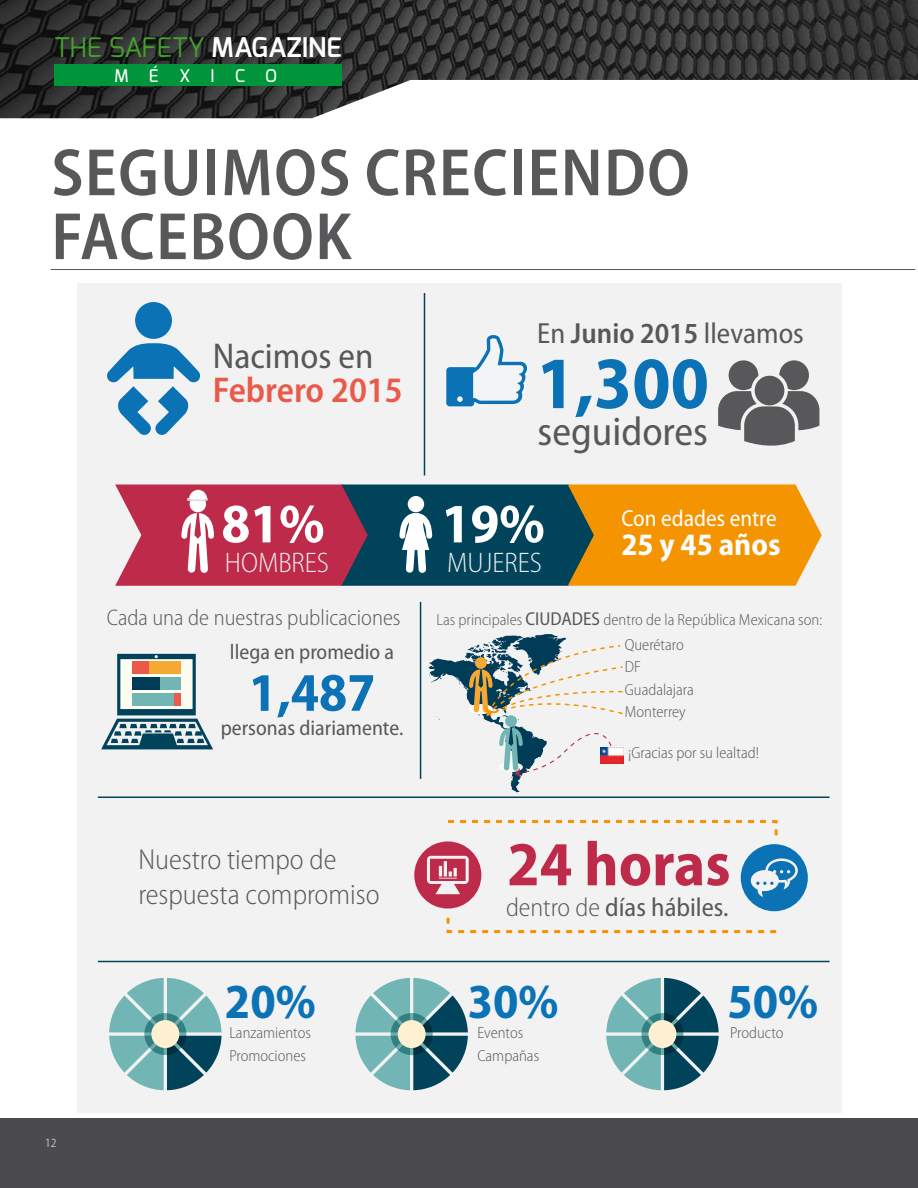
<style>
.page{position:relative;width:918px;height:1188px;background:#fff}
.page>*{position:absolute;margin:0;border:0;box-sizing:border-box;transform-origin:0 0}
.t1{font:700 semi-condensed 74.4px "Myriad Pro";color:#0b72b5}
.t2{font:600 semi-condensed 67.5px/63.9px "Myriad Pro";letter-spacing:.02em;color:#58585a}
.t3{font:700 semi-condensed 63px "Myriad Pro";color:#be2a49}
.t4{font:700 semi-condensed 55.95px "Myriad Pro";color:#fff}
.t5{font:700 semi-condensed 54.6px "Myriad Pro";color:#0b72b5}
.t6{font:700 semi-condensed 49.2px "Myriad Pro";color:#0b72b5}
.t7{font:semi-condensed 40.65px "Myriad Pro";color:#58585a}
.t8{font:600 semi-condensed 36px "Myriad Pro";color:#e95a4b}
.t9{font:semi-condensed 36px "Myriad Pro";color:#58585a}
.t10{font:700 semi-condensed 31.2px "Myriad Pro";color:#fff}
.t11{font:semi-condensed 29.25px "Myriad Pro";color:#58585a}
.t12{font:300 semi-condensed 29.1px/34.8px "Myriad Pro";color:#58585a}
.t13{font:300 semi-condensed 28.35px "Myriad Pro";color:#eceded}
.t14{font:27.15px "Exo";color:#44a12b}
.t15{font:semi-condensed 26.4px "Myriad Pro";color:#58585a}
.t16{font:semi-condensed 23.25px "Myriad Pro";color:#fff}
.t17{font:300 semi-condensed 22.65px "Myriad Pro";color:#58585a}
.t18{font:semi-condensed 21.45px "Myriad Pro";color:#58585a}
.t19{font:500 17.55px "Exo";letter-spacing:1.175em;color:#fff}
.t20{font:300 semi-condensed 16.2px/22.5px "Myriad Pro";color:#58585a}
.t21{font:300 semi-condensed 12.45px "Myriad Pro";color:#fff}
.s1{font-weight:600;color:#fff}
.s2{font-weight:600}
.s3{font-weight:400;font-size:18.75px}
.s4{font-weight:300}
</style>
<div class="page">
<svg style="left:0;top:0;width:918px;height:118px"></svg>
<div style="left:0;top:1118px;width:918px;height:70px;background:#4b4b4d"></div>
<div style="left:54px;top:64px;width:288px;height:22px;background:#00953a"></div>
<hr style="left:51px;top:269px;width:864px;height:1px;background:#58585a">
<div style="left:78px;top:283px;width:764px;height:829px;background:#f2f2f2"></div>
<svg style="left:107px;top:302px;width:94px;height:133px"></svg>
<svg style="left:446px;top:335px;width:81px;height:72px"></svg>
<svg style="left:718px;top:360px;width:101px;height:86px"></svg>
<svg style="left:115px;top:485px;width:707px;height:101px;background:#9b6445"></svg>
<hr style="left:424px;top:293px;width:1px;height:183px;background:#00435b">
<hr style="left:420px;top:602px;width:1px;height:177px;background:#00435b">
<hr style="left:98px;top:797px;width:732px;height:1px;background:#00435b">
<hr style="left:98px;top:961px;width:732px;height:1px;background:#00435b">
<svg style="left:101px;top:654px;width:112px;height:95px"></svg>
<div style="left:132px;top:693px;width:49px;height:12px;background:#e95a4b"></div>
<div style="left:132px;top:677px;width:49px;height:12px;background:#72b5b5"></div>
<div style="left:132px;top:662px;width:49px;height:12px;background:#f6a835"></div>
<div style="left:132px;top:693px;width:42px;height:12px;background:#72b5b5"></div>
<div style="left:132px;top:677px;width:28px;height:12px;background:#003b57"></div>
<div style="left:132px;top:662px;width:16px;height:12px;background:#e95a4b"></div>
<svg style="left:428px;top:634px;width:196px;height:158px"></svg>
<svg style="left:414px;top:820px;width:394px;height:114px"></svg>
<svg style="left:109px;top:978px;width:113px;height:112px"></svg>
<svg style="left:144px;top:1013px;width:42px;height:42px"></svg>
<div style="left:151px;top:1020px;width:28px;height:28px;background:#fff0d2;border-radius:50%"></div>
<svg style="left:355px;top:978px;width:113px;height:112px"></svg>
<svg style="left:391px;top:1013px;width:42px;height:42px"></svg>
<div style="left:398px;top:1020px;width:28px;height:28px;background:#fff0d2;border-radius:50%"></div>
<svg style="left:606px;top:978px;width:113px;height:112px"></svg>
<svg style="left:641px;top:1013px;width:42px;height:42px"></svg>
<div style="left:648px;top:1020px;width:28px;height:28px;background:#fff0d2;border-radius:50%"></div>
<h3 class="t14" style="left:54px;top:30px;width:289px">THE SAFETY <span class="s1">MAGAZINE</span></h3>
<p class="t19" style="left:114px;top:64px;width:164px">MÉXICO</p>
<h2 class="t2" style="left:51px;top:139px;width:640px">SEGUIMOS CRECIENDO<br>FACEBOOK</h2>
<h3 class="t9" style="left:213px;top:334px;width:162px">Nacimos en</h3>
<h3 class="t8" style="left:213px;top:368px;width:191px">Febrero 2015</h3>
<h3 class="t4" style="left:221px;top:488px;width:105px">81%</h3>
<h3 class="t13" style="left:225px;top:546px;width:105px">HOMBRES</h3>
<h3 class="t17" style="left:107px;top:604px;width:295px">Cada una de nuestras publicaciones</h3>
<h3 class="t18" style="left:230px;top:639px;width:166px">llega en promedio a</h3>
<h3 class="t5" style="left:249px;top:657px;width:128px">1,487</h3>
<h3 class="t18" style="left:221px;top:714px;width:184px">personas diariamente.</h3>
<h3 class="t11" style="left:537px;top:315px;width:268px">En <span class="s2">Junio 2015</span> llevamos</h3>
<h1 class="t1" style="left:537px;top:335px;width:174px">1,300</h1>
<h3 class="t7" style="left:538px;top:407px;width:172px">seguidores</h3>
<h3 class="t4" style="left:442px;top:488px;width:105px">19%</h3>
<h3 class="t13" style="left:447px;top:546px;width:96px">MUJERES</h3>
<h3 class="t16" style="left:621px;top:504px;width:157px">Con edades entre</h3>
<h3 class="t10" style="left:621px;top:524px;width:161px">25 y 45 años</h3>
<p class="t20" style="left:625px;top:607px;width:199px;line-height:24.9px;text-indent:-188px">Las principales <span class="s3">CIUDADES</span> dentro de la República Mexicana son:<br>Querétaro</p>
<p class="t20" style="left:625px;top:656px;width:71px">DF<br>Guadalajara<br>Monterrey</p>
<p class="t20" style="left:628px;top:741px;width:132px">¡Gracias por su lealtad!</p>
<h3 class="t12" style="left:138px;top:842px;width:243px">Nuestro tiempo de respuesta compromiso</h3>
<h3 class="t3" style="left:507px;top:824px;width:225px">24 horas</h3>
<h3 class="t15" style="left:506px;top:891px;width:224px"><span class="s4">dentro de</span> días hábiles.</h3>
<h3 class="t6" style="left:225px;top:969px;width:92px">20%</h3>
<h3 class="t6" style="left:468px;top:969px;width:92px">30%</h3>
<h3 class="t6" style="left:727px;top:969px;width:92px">50%</h3>
<p class="t21" style="left:45px;top:1135px;width:13px">12</p>
<p class="t20" style="left:229px;top:1021px;width:83px">Lanzamientos</p>
<p class="t20" style="left:730px;top:1021px;width:55px">Producto</p>
<p class="t20" style="left:229px;top:1044px;width:78px">Promociones</p>
<p class="t20" style="left:478px;top:1021px;width:63px">Eventos<br>Campañas</p>
</div>
